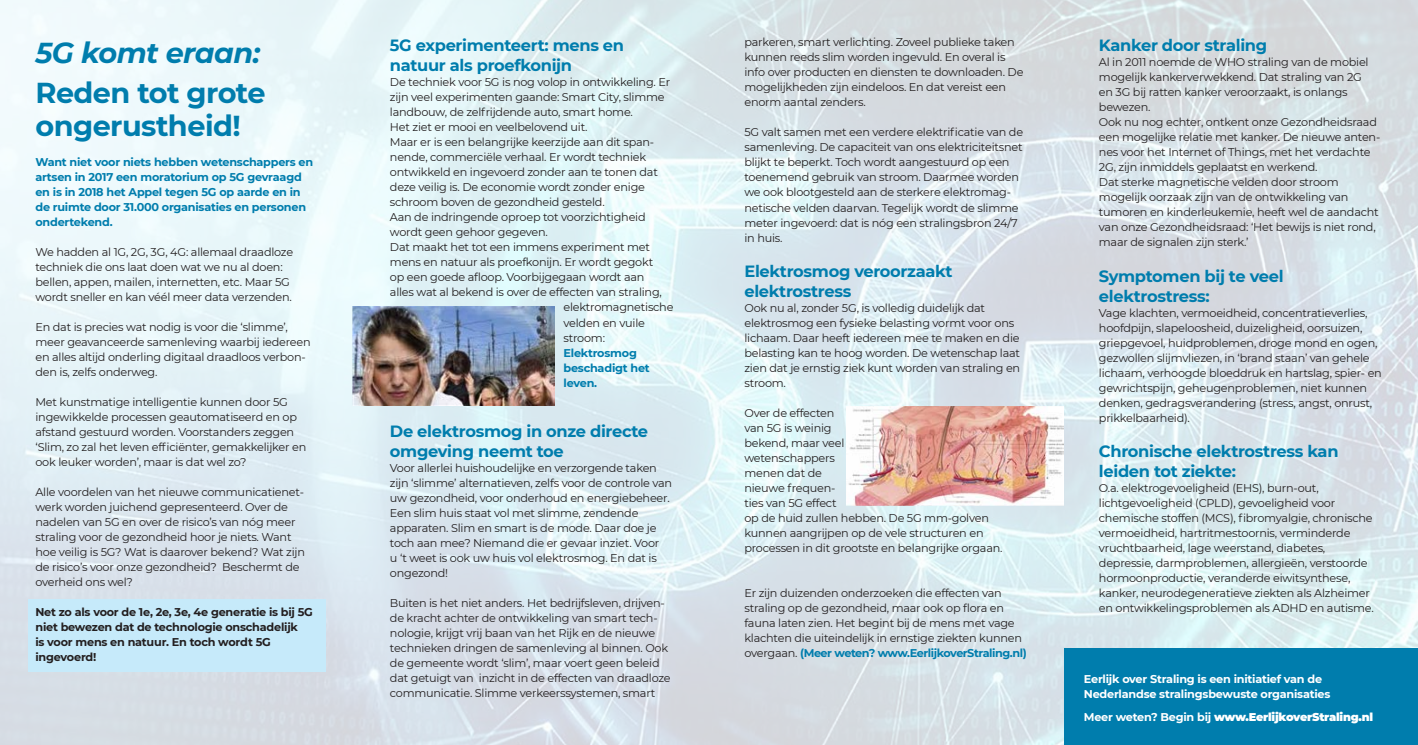
<style>
.page{position:relative;width:1418px;height:745px;background:#fff}
.page>*{position:absolute;margin:0;border:0;box-sizing:border-box;transform-origin:0 0}
.t1{font:700 28.75px/32.5px "Montserrat";letter-spacing:-.02em;color:#007dad}
.t2{font:italic 700 28.75px "Montserrat";letter-spacing:-.02em;color:#007dad}
.t3{font:700 16.25px/20px "Montserrat";letter-spacing:-.02em;color:#007dad}
.t4{font:11.25px/15px "Montserrat";letter-spacing:-.02em;color:#231f20}
.t5{font:700 11.25px/15px "Montserrat";letter-spacing:-.02em;color:#007dad}
.t6{font:700 11.25px/15px "Montserrat";letter-spacing:-.02em;color:#231f20}
.t7{font:700 11.25px/15px "Montserrat";letter-spacing:-.02em;color:#fff}
.t8{font:900 11.25px "Montserrat";letter-spacing:-.02em;color:#fff}
.s1{font-weight:700;color:#007dad}
.s2{font-weight:700}
</style>
<div class="page">
<img style="left:0;top:0;width:1417px;height:744px">
<div style="left:28px;top:598px;width:298px;height:73px;background:#c6eafa"></div>
<img style="left:353px;top:306px;width:201px;height:99px">
<img style="left:846px;top:406px;width:217px;height:98px">
<div style="left:1064px;top:648px;width:353px;height:96px;background:#007dad"></div>
<h1 class="t2" style="left:35px;top:32px;width:226px">5G komt eraan:</h1>
<h1 class="t1" style="left:35px;top:75px;width:231px">Reden tot grote ongerustheid!</h1>
<p class="t5" style="left:35px;top:154px;width:279px">Want niet voor niets hebben wetenschappers en artsen in 2017 een moratorium op 5G gevraagd en is in 2018 het Appel tegen 5G op aarde en in de ruimte door 31.000 organisaties en personen ondertekend.</p>
<p class="t4" style="left:35px;top:244px;width:259px">We hadden al 1G, 2G, 3G, 4G: allemaal draadloze techniek die ons laat doen wat we nu al doen: bellen, appen, mailen, internetten, etc. Maar 5G wordt sneller en kan véél meer data verzenden.</p>
<p class="t4" style="left:35px;top:319px;width:277px">En dat is precies wat nodig is voor die ‘slimme’, meer geavanceerde samenleving waarbij iedereen en alles altijd onderling digitaal draadloos verbon&shy;den is, zelfs onderweg.</p>
<p class="t4" style="left:35px;top:394px;width:272px">Met kunstmatige intelligentie kunnen door 5G ingewikkelde processen geautomatiseerd en op afstand gestuurd worden. Voorstanders zeggen ‘Slim, zo zal het leven efficiënter, gemakkelijker en ook leuker worden’, maar is dat wel zo?</p>
<p class="t4" style="left:35px;top:484px;width:271px">Alle voordelen van het nieuwe communicatienet&shy;werk worden juichend gepresenteerd. Over de nadelen van 5G en over de risico’s van nóg meer straling voor de gezondheid hoor je niets. Want hoe veilig is 5G? Wat is daarover bekend? Wat zijn de risico’s voor onze gezondheid? Beschermt de overheid ons wel?</p>
<p class="t6" style="left:35px;top:604px;width:279px">Net zo als voor de 1e, 2e, 3e, 4e generatie is bij 5G niet bewezen dat de technologie onschadelijk<br>is voor mens en natuur. En toch wordt 5G ingevoerd!</p>
<h2 class="t3" style="left:390px;top:35px;width:236px">5G experimenteert: mens en natuur als proefkonijn</h2>
<p class="t4" style="left:390px;top:74px;width:282px">De techniek voor 5G is nog volop in ontwikkeling. Er</p>
<p class="t4" style="left:390px;top:89px;width:276px">zijn veel experimenten gaande: Smart City, slimme</p>
<p class="t4" style="left:390px;top:104px;width:244px">landbouw, de zelfrijdende auto, smart home.</p>
<p class="t4" style="left:390px;top:119px;width:199px">Het ziet er mooi en veelbelovend uit.</p>
<p class="t4" style="left:390px;top:134px;width:266px">Maar er is een belangrijke keerzijde aan dit span-</p>
<p class="t4" style="left:390px;top:149px;width:258px">nende, commerciële verhaal. Er wordt techniek</p>
<p class="t4" style="left:390px;top:164px;width:269px">ontwikkeld en ingevoerd zonder aan te tonen dat</p>
<p class="t4" style="left:390px;top:179px;width:256px">deze veilig is. De economie wordt zonder enige</p>
<p class="t4" style="left:390px;top:194px;width:216px">schroom boven de gezondheid gesteld.</p>
<p class="t4" style="left:390px;top:209px;width:257px">Aan de indringende oproep tot voorzichtigheid</p>
<p class="t4" style="left:390px;top:224px;width:159px">wordt geen gehoor gegeven.</p>
<p class="t4" style="left:390px;top:239px;width:261px">Dat maakt het tot een immens experiment met</p>
<p class="t4" style="left:390px;top:254px;width:265px">mens en natuur als proefkonijn. Er wordt gegokt</p>
<p class="t4" style="left:390px;top:269px;width:256px">op een goede afloop. Voorbijgegaan wordt aan</p>
<p class="t4" style="left:390px;top:284px;width:273px">alles wat al bekend is over de effecten van straling,</p>
<p class="t4" style="left:563px;top:299px;width:111px">elektromagnetische</p>
<p class="t4" style="left:563px;top:314px;width:83px">velden en vuile</p>
<p class="t4" style="left:563px;top:329px;width:43px">stroom:</p>
<p class="t5" style="left:563px;top:344px;width:88px">Elektrosmog beschadigt het leven.</p>
<h2 class="t3" style="left:390px;top:420px;width:260px">De elektrosmog in onze directe omgeving neemt toe</h2>
<p class="t4" style="left:390px;top:459px;width:284px">Voor allerlei huishoudelijke en verzorgende taken zijn ‘slimme’ alternatieven, zelfs voor de controle van uw gezondheid, voor onderhoud en energiebeheer.<br>Een slim huis staat vol met slimme, zendende apparaten. Slim en smart is de mode. Daar doe je toch aan mee? Niemand die er gevaar inziet. Voor<br>u ‘t weet is ook uw huis vol elektrosmog. En dat is ongezond!</p>
<p class="t4" style="left:390px;top:594px;width:282px">Buiten is het niet anders. Het bedrijfsleven, drijven&shy;de kracht achter de ontwikkeling van smart tech&shy;nologie, krijgt vrij baan van het Rijk en de nieuwe technieken dringen de samenleving al binnen. Ook de gemeente wordt ‘slim’, maar voert geen beleid dat getuigt van inzicht in de effecten van draadloze communicatie. Slimme verkeerssystemen, smart</p>
<p class="t4" style="left:744px;top:34px;width:280px">parkeren, smart verlichting. Zoveel publieke taken kunnen reeds slim worden ingevuld. En overal is info over producten en diensten te downloaden. De mogelijkheden zijn eindeloos. En dat vereist een enorm aantal zenders.</p>
<p class="t4" style="left:744px;top:124px;width:280px">5G valt samen met een verdere elektrificatie van de samenleving. De capaciteit van ons elektriciteitsnet blijkt te beperkt. Toch wordt aangestuurd op een toenemend gebruik van stroom. Daarmee worden we ook blootgesteld aan de sterkere elektromag&shy;netische velden daarvan. Tegelijk wordt de slimme meter ingevoerd: dat is nóg een stralingsbron 24/7 in huis.</p>
<h2 class="t3" style="left:744px;top:260px;width:210px">Elektrosmog veroorzaakt elektrostress</h2>
<p class="t4" style="left:744px;top:299px;width:277px">Ook nu al, zonder 5G, is volledig duidelijk dat elektrosmog een fysieke belasting vormt voor ons lichaam. Daar heeft iedereen mee te maken en die belasting kan te hoog worden. De wetenschap laat zien dat je ernstig ziek kunt worden van straling en stroom.</p>
<p class="t4" style="left:744px;top:404px;width:259px">Over de effecten<br>van 5G is weinig<br>bekend, maar veel<br>wetenschappers<br>menen dat de<br>nieuwe frequen-<br>ties van 5G effect<br>op de huid zullen hebben. De 5G mm-golven kunnen aangrijpen op de vele structuren en processen in dit grootste en belangrijke orgaan.</p>
<p class="t4" style="left:744px;top:584px;width:284px">Er zijn duizenden onderzoeken die effecten van straling op de gezondheid, maar ook op flora en fauna laten zien. Het begint bij de mens met vage klachten die uiteindelijk in ernstige ziekten kunnen overgaan. <span class="s1">(Meer weten? www.EerlijkoverStraling.nl)</span></p>
<h2 class="t3" style="left:1098px;top:35px;width:170px">Kanker door straling</h2>
<p class="t4" style="left:1098px;top:54px;width:283px">Al in 2011 noemde de WHO straling van de mobiel mogelijk kankerverwekkend. Dat straling van 2G<br>en 3G bij ratten kanker veroorzaakt, is onlangs bewezen.<br>Ook nu nog echter, ontkent onze Gezondheidsraad een mogelijke relatie met kanker. De nieuwe anten&shy;nes voor het Internet of Things, met het verdachte 2G, zijn inmiddels geplaatst en werkend.<br>Dat sterke magnetische velden door stroom mogelijk oorzaak zijn van de ontwikkeling van tumoren en kinderleukemie, heeft wel de aandacht van onze Gezondheidsraad: ‘Het bewijs is niet rond, maar de signalen zijn sterk.’</p>
<h2 class="t3" style="left:1098px;top:265px;width:186px">Symptomen bij te veel elektrostress:</h2>
<p class="t4" style="left:1098px;top:304px;width:284px">Vage klachten, vermoeidheid, concentratieverlies, hoofdpijn, slapeloosheid, duizeligheid, oorsuizen, griepgevoel, huidproblemen, droge mond en ogen, gezwollen slijmvliezen, in ‘brand staan’ van gehele lichaam, verhoogde bloeddruk en hartslag, spier- en gewrichtspijn, geheugenproblemen, niet kunnen denken, gedragsverandering (stress, angst, onrust, prikkelbaarheid).</p>
<h2 class="t3" style="left:1098px;top:440px;width:241px">Chronische elektrostress kan leiden tot ziekte:</h2>
<p class="t4" style="left:1098px;top:479px;width:276px">O.a. elektrogevoeligheid (EHS), burn-out, lichtgevoeligheid (CPLD), gevoeligheid voor chemische stoffen (MCS), fibromyalgie, chronische vermoeidheid, hartritmestoornis, verminderde vruchtbaarheid, lage weerstand, diabetes, depressie, darmproblemen, allergieën, verstoorde hormoonproductie, veranderde eiwitsynthese, kanker, neurodegeneratieve ziekten als Alzheimer en ontwikkelingsproblemen als ADHD en autisme.</p>
<p class="t7" style="left:1083px;top:670px;width:248px">Eerlijk over Straling is een initiatief van de<br>Nederlandse stralingsbewuste organisaties</p>
<p class="t8" style="left:1083px;top:707px;width:291px"><span class="s2">Meer weten? Begin bij</span> www.EerlijkoverStraling.nl</p>
</div>
